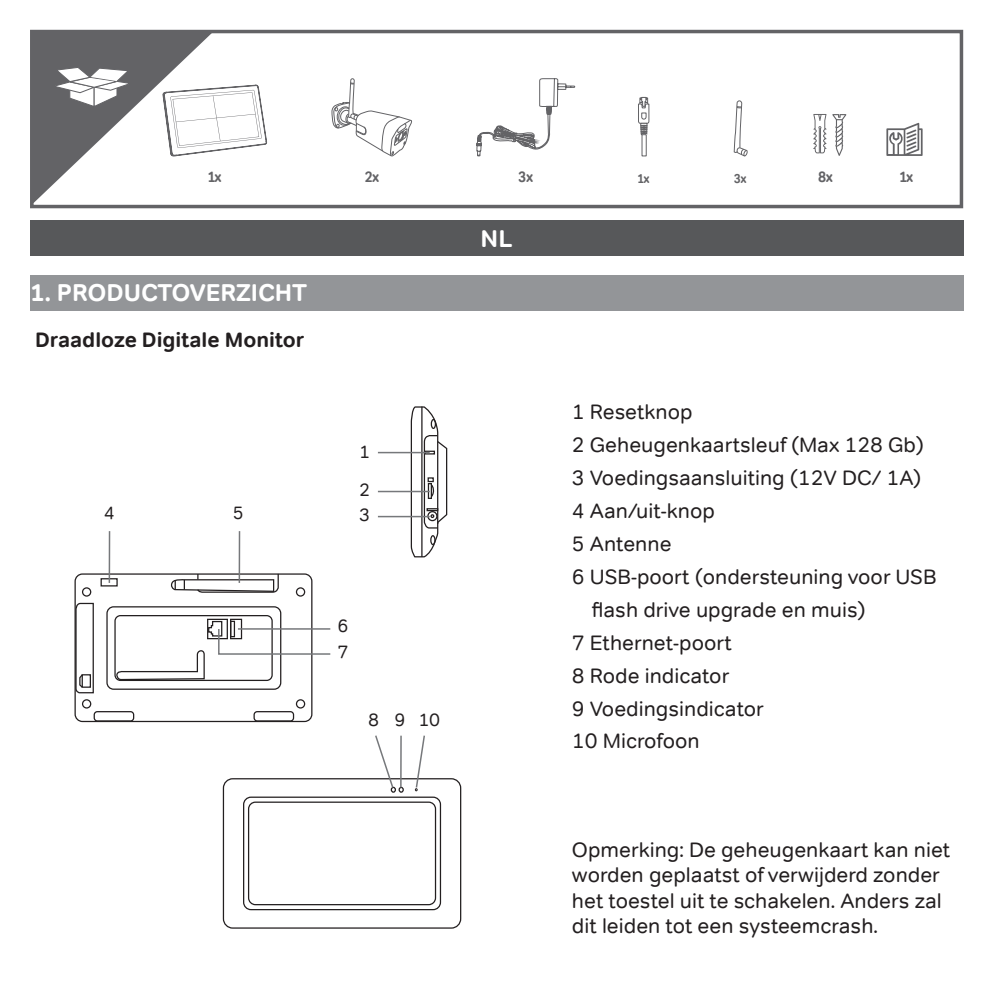
<style>
.page{position:relative;width:993px;height:993px;background:#fff}
.page>*{position:absolute;margin:0;border:0;box-sizing:border-box;transform-origin:0 0}
.t1{font:700 24.5px "Tondo";color:#fff}
.t2{font:21px/25.2px "Tondo";color:#231f20}
.t3{font:700 21px "Tondo";color:#231f20}
.t4{font:17.85px/26.2px "Tondo";letter-spacing:.355em;color:#231f20}
.t5{font:15.05px "Tondo Signage";color:#636366}
.t6{font:12.95px "Tondo Signage";color:#636366}
</style>
<div class="page">
<div style="left:30px;top:275px;width:932px;height:35px;background:#939598"></div>
<svg style="left:886px;top:123px;width:36px;height:33px"></svg>
<svg style="left:832px;top:114px;width:14px;height:42px"></svg>
<svg style="left:813px;top:114px;width:13px;height:39px"></svg>
<svg style="left:35px;top:35px;width:232px;height:167px"></svg>
<svg style="left:331px;top:78px;width:81px;height:79px"></svg>
<svg style="left:638px;top:97px;width:11px;height:37px"></svg>
<svg style="left:476px;top:78px;width:99px;height:79px"></svg>
<svg style="left:733px;top:100px;width:15px;height:57px"></svg>
<div style="left:30px;top:30px;width:932px;height:178px;border:4px solid #636366"></div>
<div style="left:30px;top:220px;width:932px;height:36px;background:#57585a"></div>
<div style="left:74px;top:573px;width:238px;height:148px;border:1px solid #231f20;border-radius:7px"></div>
<div style="left:100px;top:578px;width:18px;height:8px;border:1px solid #231f20"></div>
<div style="left:82px;top:587px;width:9px;height:9px;border:1px solid #231f20;border-radius:50%"></div>
<div style="left:296px;top:587px;width:9px;height:9px;border:1px solid #231f20;border-radius:50%"></div>
<div style="left:82px;top:699px;width:9px;height:9px;border:1px solid #231f20;border-radius:50%"></div>
<div style="left:296px;top:699px;width:9px;height:9px;border:1px solid #231f20;border-radius:50%"></div>
<div style="left:230px;top:618px;width:12px;height:21px;border:1px solid #231f20"></div>
<div style="left:207px;top:618px;width:21px;height:21px;border:1px solid #231f20"></div>
<div style="left:106px;top:606px;width:175px;height:83px;border:1px solid #231f20;border-radius:7px"></div>
<div style="left:114px;top:614px;width:159px;height:66px;border:1px solid #231f20;border-radius:5px"></div>
<svg style="left:75px;top:602px;width:19px;height:91px"></svg>
<div style="left:94px;top:710px;width:40px;height:11px;border:1px solid #231f20;border-radius:3px"></div>
<div style="left:253px;top:710px;width:41px;height:11px;border:1px solid #231f20;border-radius:3px"></div>
<svg style="left:170px;top:572px;width:109px;height:21px"></svg>
<svg style="left:116px;top:620px;width:215px;height:59px"></svg>
<hr style="left:109px;top:531px;width:1px;height:51px;background:#76787b">
<hr style="left:238px;top:531px;width:2px;height:51px;background:#76787b">
<svg style="left:410px;top:406px;width:38px;height:152px"></svg>
<hr style="left:378px;top:451px;width:51px;height:2px;background:#76787b">
<hr style="left:378px;top:490px;width:51px;height:2px;background:#76787b">
<hr style="left:378px;top:515px;width:51px;height:2px;background:#76787b">
<div style="left:223px;top:777px;width:238px;height:151px;border:1px solid #231f20;border-radius:9px"></div>
<div style="left:243px;top:796px;width:198px;height:113px;border:1px solid #231f20;border-radius:7px"></div>
<div style="left:248px;top:801px;width:188px;height:103px;border:1px solid #231f20;border-radius:7px"></div>
<svg style="left:374px;top:735px;width:30px;height:57px"></svg>
<hr style="left:400px;top:735px;width:1px;height:52px;background:#76787b">
<svg style="left:414px;top:735px;width:12px;height:55px"></svg>
<p class="t5" style="left:208px;top:168px;width:15px">1x</p>
<p class="t5" style="left:365px;top:168px;width:16px">2x</p>
<p class="t5" style="left:518px;top:168px;width:16px">3x</p>
<p class="t6" style="left:637px;top:170px;width:13px">1x</p>
<p class="t6" style="left:734px;top:170px;width:14px">3x</p>
<p class="t5" style="left:817px;top:168px;width:16px">8x</p>
<p class="t5" style="left:899px;top:168px;width:15px">1x</p>
<p class="t1" style="left:30px;top:278px;width:279px">1. PRODUCTOVERZICHT</p>
<p class="t3" style="left:35px;top:327px;width:270px">Draadloze Digitale Monitor</p>
<p class="t4" style="left:104px;top:500px;width:12px">4</p>
<p class="t4" style="left:233px;top:500px;width:12px">5</p>
<p class="t4" style="left:359px;top:433px;width:12px;line-height:38.1px">1<br>2</p>
<p class="t4" style="left:359px;top:501px;width:12px">3</p>
<p class="t4" style="left:337px;top:612px;width:12px">6<br>7</p>
<p class="t4" style="left:368px;top:706px;width:74px">8 910</p>
<p class="t1" style="left:480px;top:223px;width:33px">NL</p>
<p class="t2" style="left:571px;top:399px;width:122px">1 Resetknop</p>
<p class="t2" style="left:571px;top:432px;width:353px">2 Geheugenkaartsleuf (Max 128 Gb)</p>
<p class="t2" style="left:571px;top:465px;width:351px">3 Voedingsaansluiting (12V DC/ 1A)</p>
<p class="t2" style="left:571px;top:498px;width:144px">4 Aan/uit-knop</p>
<p class="t2" style="left:571px;top:531px;width:101px">5 Antenne</p>
<p class="t2" style="left:571px;top:563px;width:366px">6 USB-poort (ondersteuning voor USB</p>
<p class="t2" style="left:591px;top:596px;width:275px">flash drive upgrade en muis)</p>
<p class="t2" style="left:571px;top:629px;width:161px">7 Ethernet-poort</p>
<p class="t2" style="left:571px;top:662px;width:159px">8 Rode indicator</p>
<p class="t2" style="left:571px;top:695px;width:193px">9 Voedingsindicator</p>
<p class="t2" style="left:571px;top:728px;width:129px">10 Microfoon</p>
<p class="t4" style="left:812px;top:472px;width:12px">7</p>
<p class="t4" style="left:569px;top:502px;width:74px">8 910</p>
<p class="t2" style="left:571px;top:837px;width:380px">Opmerking: De geheugenkaart kan niet worden geplaatst of verwijderd zonder het toestel uit te schakelen. Anders zal dit leiden tot een systeemcrash.</p>
</div>
